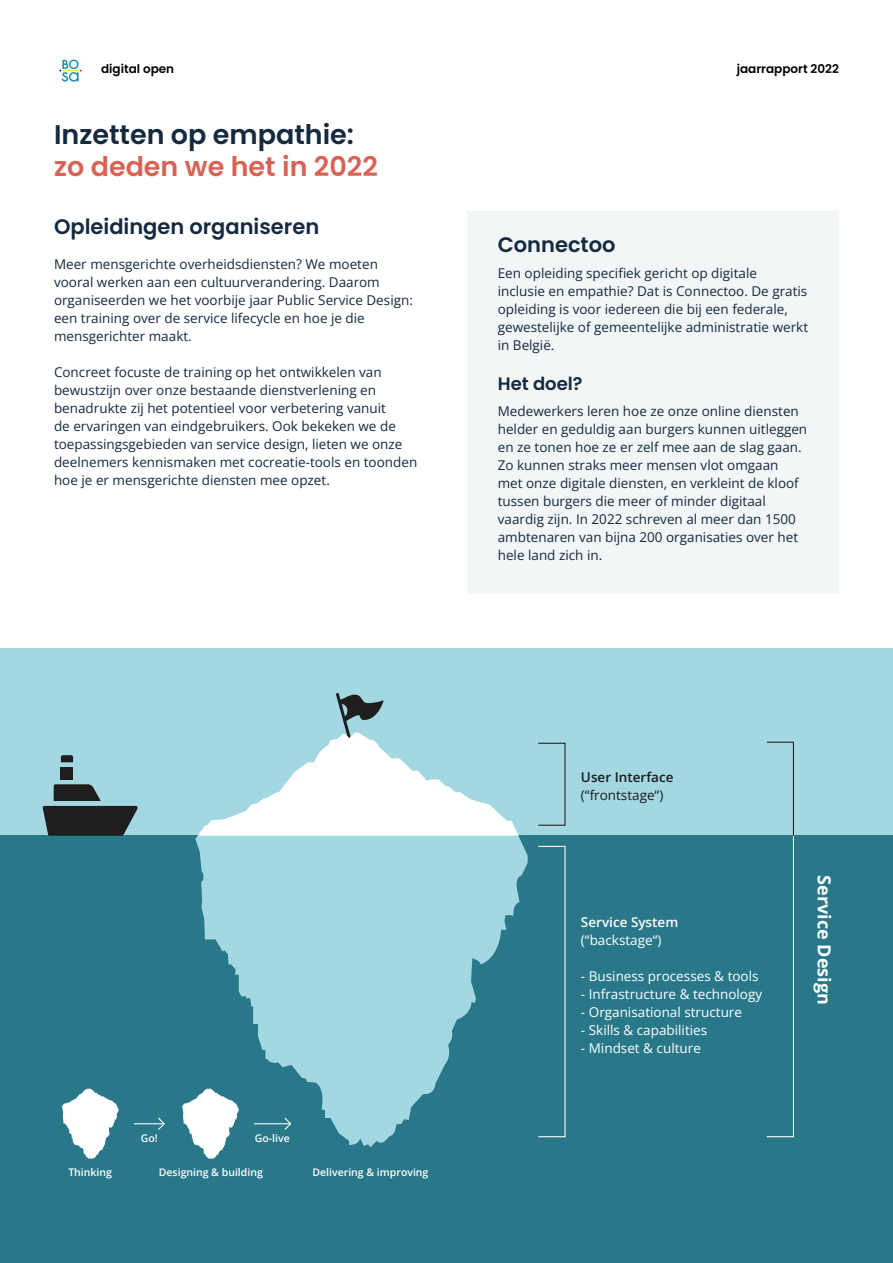
<style>
.page{position:relative;width:893px;height:1263px;background:#fff}
.page>*{position:absolute;margin:0;border:0;box-sizing:border-box;transform-origin:0 0}
.t1{font:600 27px "Poppins";color:#15293f}
.t2{font:600 27px "Poppins";color:#d86256}
.t3{font:600 21px "Poppins";color:#15293f}
.t4{font:700 18px "Open Sans";color:#fff}
.t5{font:600 18px "Poppins";color:#15293f}
.t6{font:13.5px/18px "Open Sans";color:#15293f}
.t7{font:13.5px "Open Sans";color:#fff}
.t8{font:13.5px "Open Sans";color:#1a1c1b}
.t9{font:600 13.5px "Open Sans";color:#1a1c1b}
.t10{font:600 13.5px "Open Sans";color:#fff}
.t11{font:600 12px "Poppins";color:#000}
.t12{font:600 10.5px "Open Sans";color:#fff}
</style>
<div class="page">
<div style="left:468px;top:212px;width:371px;height:382px;background:#f2f6f6"></div>
<div style="left:0;top:648px;width:893px;height:226px;background:#a3d8e2"></div>
<div style="left:0;top:836px;width:893px;height:427px;background:#28788a"></div>
<svg style="left:767px;top:742px;width:27px;height:395px"></svg>
<svg style="left:157px;top:1117px;width:8px;height:13px"></svg>
<hr style="left:134px;top:1123px;width:30px;height:1px;background:#fff">
<svg style="left:42px;top:784px;width:97px;height:52px"></svg>
<div style="left:61px;top:767px;width:12px;height:12px;background:#1e1e1e"></div>
<svg style="left:61px;top:755px;width:12px;height:7px"></svg>
<svg style="left:182px;top:1099px;width:42px;height:60px"></svg>
<svg style="left:62px;top:1088px;width:57px;height:71px"></svg>
<svg style="left:195px;top:835px;width:333px;height:312px;fill:#a3d8e2"></svg>
<svg style="left:198px;top:693px;width:320px;height:143px"></svg>
<img style="left:59px;top:59px;width:23px;height:23px">
<p class="t11" style="left:101px;top:62px;width:75px">digital open</p>
<p class="t11" style="left:737px;top:62px;width:104px">jaarrapport 2022</p>
<h1 class="t1" style="left:54px;top:119px;width:302px">Inzetten op empathie:</h1>
<h1 class="t2" style="left:54px;top:151px;width:325px">zo deden we het in 2022</h1>
<h2 class="t3" style="left:54px;top:214px;width:267px">Opleidingen organiseren</h2>
<p class="t6" style="left:54px;top:255px;width:360px">Meer mensgerichte overheidsdiensten? We moeten vooral werken aan een cultuurverandering. Daarom organiseerden we het voorbije jaar Public Service Design: een training over de service lifecycle en hoe je die mensgerichter maakt.</p>
<p class="t6" style="left:54px;top:363px;width:365px">Concreet focuste de training op het ontwikkelen van bewustzijn over onze bestaande dienstverlening en benadrukte zij het potentieel voor verbetering vanuit<br>de ervaringen van eindgebruikers. Ook bekeken we de toepassingsgebieden van service design, lieten we onze deelnemers kennismaken met cocreatie-tools en toonden hoe je er mensgerichte diensten mee opzet.</p>
<h2 class="t3" style="left:498px;top:232px;width:119px">Connectoo</h2>
<p class="t6" style="left:498px;top:264px;width:312px">Een opleiding specifiek gericht op digitale<br>inclusie en empathie? Dat is Connectoo. De gratis opleiding is voor iedereen die bij een federale, gewestelijke of gemeentelijke administratie werkt in België.</p>
<h3 class="t5" style="left:498px;top:373px;width:86px">Het doel?</h3>
<p class="t6" style="left:498px;top:402px;width:311px">Medewerkers leren hoe ze onze online diensten helder en geduldig aan burgers kunnen uitleggen en ze tonen hoe ze er zelf mee aan de slag gaan.<br>Zo kunnen straks meer mensen vlot omgaan<br>met onze digitale diensten, en verkleint de kloof tussen burgers die meer of minder digitaal vaardig zijn. In 2022 schreven al meer dan 1500 ambtenaren van bijna 200 organisaties over het hele land zich in.</p>
<p class="t12" style="left:68px;top:1165px;width:45px">Thinking</p>
<p class="t12" style="left:141px;top:1131px;width:18px">Go!</p>
<p class="t12" style="left:255px;top:1131px;width:36px">Go-live</p>
<p class="t12" style="left:159px;top:1165px;width:105px">Designing &amp; building</p>
<p class="t12" style="left:313px;top:1165px;width:117px">Delivering &amp; improving</p>
<p class="t9" style="left:581px;top:768px;width:94px">User Interface</p>
<p class="t8" style="left:581px;top:786px;width:84px">(“frontstage“)</p>
<p class="t10" style="left:581px;top:913px;width:99px">Service System</p>
<p class="t7" style="left:581px;top:931px;width:82px">(“backstage“)</p>
<p class="t7" style="left:581px;top:967px;width:179px">- Business processes &amp; tools</p>
<p class="t7" style="left:581px;top:985px;width:183px">- Infrastructure &amp; technology</p>
<p class="t7" style="left:581px;top:1003px;width:163px">- Organisational structure</p>
<p class="t7" style="left:581px;top:1020px;width:128px">- Skills &amp; capabilities</p>
<p class="t7" style="left:581px;top:1038px;width:121px">- Mindset &amp; culture</p>
<h3 class="t4" style="left:837px;top:875px;width:131px;rotate:90deg">Service Design</h3>
</div>
